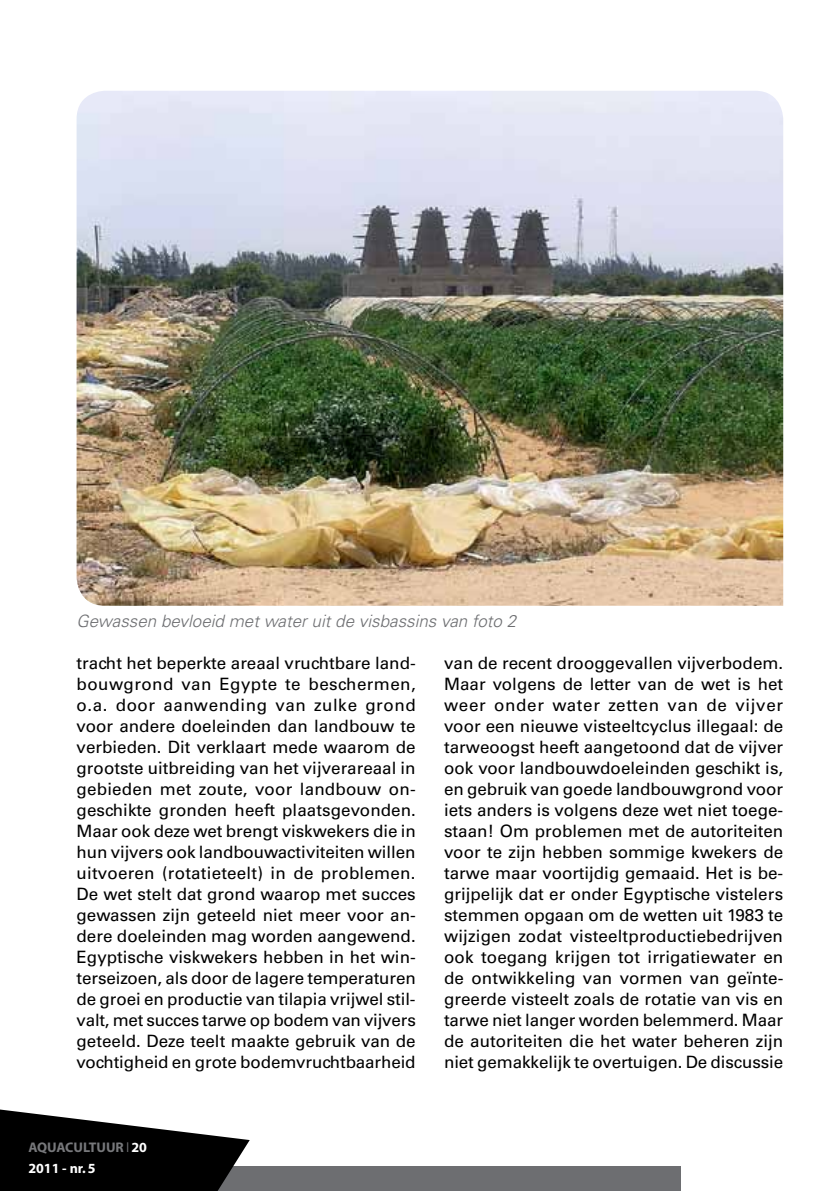
<style>
.page{position:relative;width:840px;height:1191px;background:#fff}
.page>*{position:absolute;margin:0;border:0;box-sizing:border-box;transform-origin:0 0}
.t1{font:17px/21px "Univers";letter-spacing:-.01em;color:#000;text-align:justify}
.t2{font:italic 300 17px "Univers";color:#6d6e71}
.t3{font:700 14px/21px "Myriad";color:#77787b}
.s1{color:#fff}
</style>
<div class="page">
<div style="left:0;top:1166px;width:680px;height:25px;background:#6d6e71"></div>
<svg style="left:0;top:1109px;width:249px;height:82px"></svg>
<div style="left:23px;top:1135px;width:141px;height:54px;background:#000"></div>
<img style="left:76px;top:91px;width:706px;height:515px">
<p class="t2" style="left:76px;top:610px;width:441px">Gewassen bevloeid met water uit de visbassins van foto 2</p>
<p class="t1" style="left:76px;top:652px;width:341px">tracht het beperkte areaal vruchtbare land&shy;bouwgrond van Egypte te beschermen, o.a. door aanwending van zulke grond voor andere doeleinden dan landbouw te verbieden. Dit verklaart mede waarom de grootste uitbreiding van het vijverareaal in gebieden met zoute, voor landbouw on&shy;geschikte gronden heeft plaatsgevonden.<br>Maar ook deze wet brengt viskwekers die in hun vijvers ook landbouwactiviteiten willen uitvoeren (rotatieteelt) in de problemen.<br>De wet stelt dat grond waarop met succes gewassen zijn geteeld niet meer voor an&shy;dere doeleinden mag worden aangewend.<br>Egyptische viskwekers hebben in het win&shy;terseizoen, als door de lagere temperaturen de groei en productie van tilapia vrijwel stil&shy;valt, met succes tarwe op bodem van vijvers geteeld. Deze teelt maakte gebruik van de vochtigheid en grote bodemvruchtbaarheid</p>
<p class="t1" style="left:444px;top:652px;width:341px">van de recent drooggevallen vijverbodem.<br>Maar volgens de letter van de wet is het weer onder water zetten van de vijver voor een nieuwe visteeltcyclus illegaal: de tarweoogst heeft aangetoond dat de vijver ook voor landbouwdoeleinden geschikt is, en gebruik van goede landbouwgrond voor iets anders is volgens deze wet niet toege&shy;staan! Om problemen met de autoriteiten voor te zijn hebben sommige kwekers de tarwe maar voortijdig gemaaid. Het is be&shy;grijpelijk dat er onder Egyptische vistelers stemmen opgaan om de wetten uit 1983 te wijzigen zodat visteeltproductiebedrijven ook toegang krijgen tot irrigatiewater en de ontwikkeling van vormen van geïnte&shy;greerde visteelt zoals de rotatie van vis en tarwe niet langer worden belemmerd. Maar de autoriteiten die het water beheren zijn niet gemakkelijk te overtuigen. De discussie</p>
<p class="t3" style="left:28px;top:1137px;width:120px">AQUACULTUUR ❘ <span class="s1">20<br>2011 - NR. 5</span></p>
</div>
